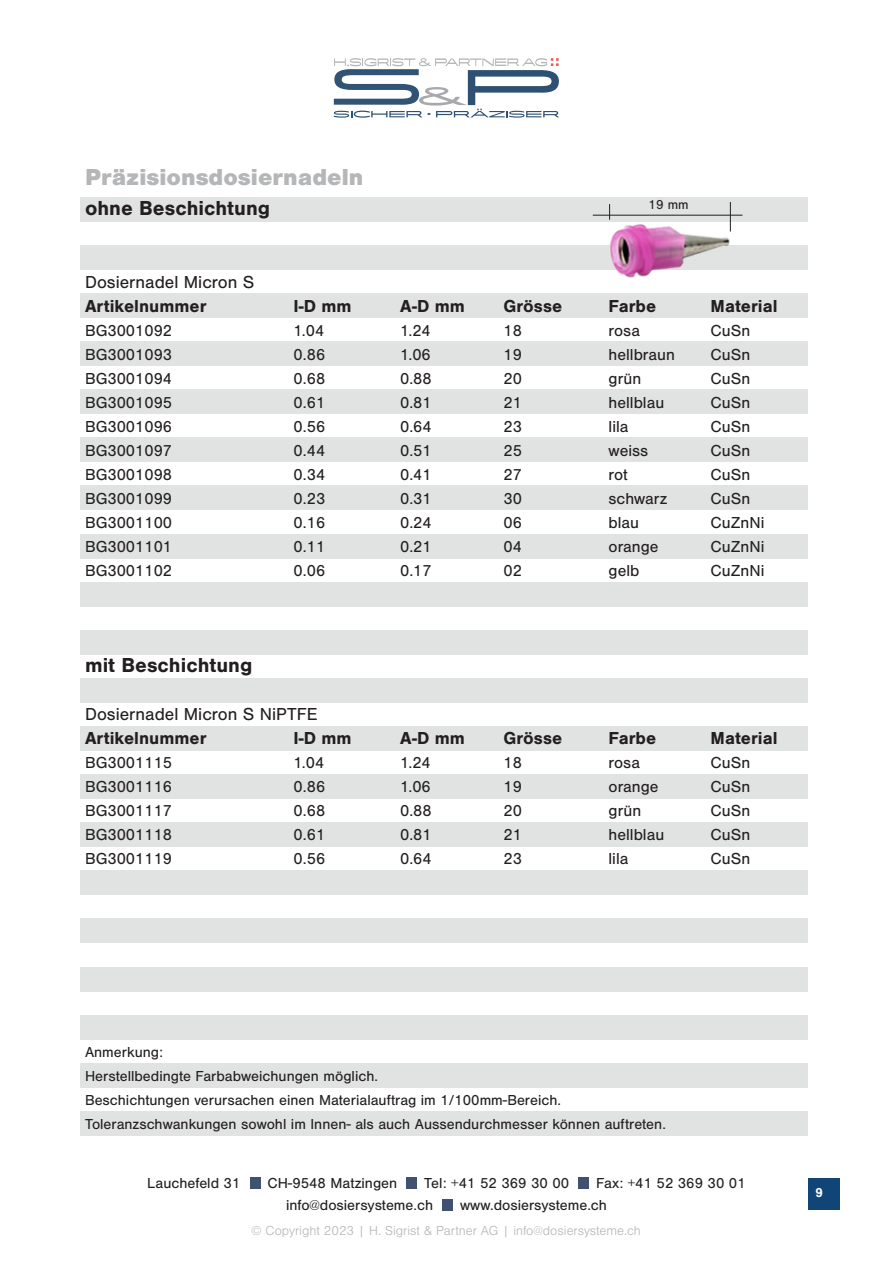
<style>
.page{position:relative;width:893px;height:1263px;background:#fff}
.page>*{position:absolute;margin:0;border:0;box-sizing:border-box;transform-origin:0 0}
.Titel_hell{font:900 24px "Nimbus San";color:#b5b6b8}
.t1{font:700 21px "Nimbus San";color:#231f20}
.Titel_bold{font:700 18px "Nimbus San";color:#231f20}
.Titel_regular{font:18px "Nimbus San";color:#231f20}
.Text{font:16.5px "Nimbus San";color:#231f20}
.Text-2{font:15px "Nimbus San";color:#231f20}
.t2{font:300 13.5px "Nimbus San";color:#b5b6b8}
.t3{font:13.5px "Nimbus San";color:#231f20}
.t4{font:700 13.5px "Nimbus San";color:#fff}
</style>
<div class="page">
<div style="left:808px;top:1178px;width:31px;height:31px;background:#124577"></div>
<div style="left:250px;top:1178px;width:10px;height:11px;background:#405171"></div>
<div style="left:406px;top:1178px;width:11px;height:11px;background:#405171"></div>
<div style="left:442px;top:1199px;width:11px;height:11px;background:#405171"></div>
<div style="left:578px;top:1178px;width:10px;height:11px;background:#405171"></div>
<svg style="left:334px;top:58px;width:225px;height:60px"></svg>
<div style="left:81px;top:293px;width:727px;height:24px;background:#e1e2e2"></div>
<div style="left:81px;top:197px;width:727px;height:24px;background:#e1e2e2"></div>
<div style="left:81px;top:341px;width:727px;height:25px;background:#e1e2e2"></div>
<div style="left:81px;top:245px;width:727px;height:24px;background:#e1e2e2"></div>
<div style="left:81px;top:390px;width:727px;height:24px;background:#e1e2e2"></div>
<div style="left:81px;top:438px;width:727px;height:24px;background:#e1e2e2"></div>
<div style="left:81px;top:486px;width:727px;height:24px;background:#e1e2e2"></div>
<div style="left:81px;top:534px;width:727px;height:24px;background:#e1e2e2"></div>
<div style="left:81px;top:582px;width:727px;height:24px;background:#e1e2e2"></div>
<div style="left:81px;top:630px;width:727px;height:24px;background:#e1e2e2"></div>
<div style="left:81px;top:678px;width:727px;height:24px;background:#e1e2e2"></div>
<div style="left:81px;top:726px;width:727px;height:24px;background:#e1e2e2"></div>
<div style="left:81px;top:774px;width:727px;height:25px;background:#e1e2e2"></div>
<div style="left:81px;top:823px;width:727px;height:24px;background:#e1e2e2"></div>
<div style="left:81px;top:871px;width:727px;height:24px;background:#e1e2e2"></div>
<div style="left:81px;top:919px;width:727px;height:24px;background:#e1e2e2"></div>
<div style="left:81px;top:967px;width:727px;height:24px;background:#e1e2e2"></div>
<div style="left:81px;top:1015px;width:727px;height:24px;background:#e1e2e2"></div>
<div style="left:81px;top:1063px;width:727px;height:24px;background:#e1e2e2"></div>
<div style="left:81px;top:1111px;width:727px;height:24px;background:#e1e2e2"></div>
<img style="left:586px;top:208px;width:190px;height:70px">
<hr style="left:593px;top:215px;width:149px;height:1px;background:#231f20">
<svg style="left:609px;top:204px;width:1px;height:16px"></svg>
<hr style="left:730px;top:202px;width:1px;height:30px;background:#231f20">
<p class="Titel_hell" style="left:85px;top:164px;width:280px">Präzisionsdosiernadeln</p>
<p class="t1" style="left:85px;top:196px;width:187px">ohne Beschichtung</p>
<p class="t3" style="left:648px;top:197px;width:42px">19 mm</p>
<p class="Titel_regular" style="left:85px;top:273px;width:171px">Dosiernadel Micron S</p>
<p class="Titel_bold" style="left:85px;top:296px;width:123px">Artikelnummer</p>
<p class="Titel_bold" style="left:294px;top:296px;width:60px">I-D mm</p>
<p class="Titel_bold" style="left:400px;top:296px;width:67px">A-D mm</p>
<p class="Titel_bold" style="left:504px;top:296px;width:60px">Grösse</p>
<p class="Titel_bold" style="left:609px;top:296px;width:49px">Farbe</p>
<p class="Titel_bold" style="left:711px;top:296px;width:68px">Material</p>
<p class="Text" style="left:85px;top:322px;width:89px">BG3001092</p>
<p class="Text" style="left:294px;top:322px;width:32px">1.04</p>
<p class="Text" style="left:400px;top:322px;width:32px">1.24</p>
<p class="Text" style="left:504px;top:322px;width:20px">18</p>
<p class="Text" style="left:609px;top:322px;width:33px">rosa</p>
<p class="Text" style="left:711px;top:322px;width:41px">CuSn</p>
<p class="Text" style="left:85px;top:346px;width:89px">BG3001093</p>
<p class="Text" style="left:294px;top:346px;width:33px">0.86</p>
<p class="Text" style="left:400px;top:346px;width:32px">1.06</p>
<p class="Text" style="left:504px;top:346px;width:20px">19</p>
<p class="Text" style="left:609px;top:346px;width:68px">hellbraun</p>
<p class="Text" style="left:711px;top:346px;width:41px">CuSn</p>
<p class="Text" style="left:85px;top:370px;width:89px">BG3001094</p>
<p class="Text" style="left:294px;top:370px;width:33px">0.68</p>
<p class="Text" style="left:400px;top:370px;width:33px">0.88</p>
<p class="Text" style="left:504px;top:370px;width:20px">20</p>
<p class="Text" style="left:609px;top:370px;width:34px">grün</p>
<p class="Text" style="left:711px;top:370px;width:41px">CuSn</p>
<p class="Text" style="left:85px;top:394px;width:89px">BG3001095</p>
<p class="Text" style="left:294px;top:394px;width:33px">0.61</p>
<p class="Text" style="left:400px;top:394px;width:33px">0.81</p>
<p class="Text" style="left:504px;top:394px;width:20px">21</p>
<p class="Text" style="left:609px;top:394px;width:57px">hellblau</p>
<p class="Text" style="left:711px;top:394px;width:41px">CuSn</p>
<p class="Text" style="left:85px;top:418px;width:89px">BG3001096</p>
<p class="Text" style="left:294px;top:418px;width:33px">0.56</p>
<p class="Text" style="left:400px;top:418px;width:33px">0.64</p>
<p class="Text" style="left:504px;top:418px;width:20px">23</p>
<p class="Text" style="left:609px;top:418px;width:21px">lila</p>
<p class="Text" style="left:711px;top:418px;width:41px">CuSn</p>
<p class="Text" style="left:85px;top:442px;width:89px">BG3001097</p>
<p class="Text" style="left:294px;top:442px;width:33px">0.44</p>
<p class="Text" style="left:400px;top:442px;width:33px">0.51</p>
<p class="Text" style="left:504px;top:442px;width:20px">25</p>
<p class="Text" style="left:609px;top:442px;width:41px">weiss</p>
<p class="Text" style="left:711px;top:442px;width:41px">CuSn</p>
<p class="Text" style="left:85px;top:466px;width:89px">BG3001098</p>
<p class="Text" style="left:294px;top:466px;width:33px">0.34</p>
<p class="Text" style="left:400px;top:466px;width:33px">0.41</p>
<p class="Text" style="left:504px;top:466px;width:20px">27</p>
<p class="Text" style="left:609px;top:466px;width:21px">rot</p>
<p class="Text" style="left:711px;top:466px;width:41px">CuSn</p>
<p class="Text" style="left:85px;top:490px;width:89px">BG3001099</p>
<p class="Text" style="left:294px;top:490px;width:33px">0.23</p>
<p class="Text" style="left:400px;top:490px;width:33px">0.31</p>
<p class="Text" style="left:504px;top:490px;width:20px">30</p>
<p class="Text" style="left:609px;top:490px;width:60px">schwarz</p>
<p class="Text" style="left:711px;top:490px;width:41px">CuSn</p>
<p class="Text" style="left:85px;top:514px;width:89px">BG3001100</p>
<p class="Text" style="left:294px;top:514px;width:33px">0.16</p>
<p class="Text" style="left:400px;top:514px;width:33px">0.24</p>
<p class="Text" style="left:504px;top:514px;width:20px">06</p>
<p class="Text" style="left:609px;top:514px;width:32px">blau</p>
<p class="Text" style="left:711px;top:514px;width:55px">CuZnNi</p>
<p class="Text" style="left:85px;top:538px;width:89px">BG3001101</p>
<p class="Text" style="left:294px;top:538px;width:33px">0.11</p>
<p class="Text" style="left:400px;top:538px;width:33px">0.21</p>
<p class="Text" style="left:504px;top:538px;width:20px">04</p>
<p class="Text" style="left:609px;top:538px;width:51px">orange</p>
<p class="Text" style="left:711px;top:538px;width:55px">CuZnNi</p>
<p class="Text" style="left:85px;top:562px;width:89px">BG3001102</p>
<p class="Text" style="left:294px;top:562px;width:33px">0.06</p>
<p class="Text" style="left:400px;top:562px;width:33px">0.17</p>
<p class="Text" style="left:504px;top:562px;width:20px">02</p>
<p class="Text" style="left:609px;top:562px;width:32px">gelb</p>
<p class="Text" style="left:711px;top:562px;width:55px">CuZnNi</p>
<p class="t1" style="left:85px;top:654px;width:169px">mit Beschichtung</p>
<p class="Titel_regular" style="left:85px;top:705px;width:234px">Dosiernadel Micron S NiPTFE</p>
<p class="Titel_bold" style="left:85px;top:728px;width:123px">Artikelnummer</p>
<p class="Titel_bold" style="left:294px;top:728px;width:60px">I-D mm</p>
<p class="Titel_bold" style="left:400px;top:728px;width:67px">A-D mm</p>
<p class="Titel_bold" style="left:504px;top:728px;width:60px">Grösse</p>
<p class="Titel_bold" style="left:609px;top:728px;width:49px">Farbe</p>
<p class="Titel_bold" style="left:711px;top:728px;width:68px">Material</p>
<p class="Text" style="left:85px;top:754px;width:89px">BG3001115</p>
<p class="Text" style="left:294px;top:754px;width:32px">1.04</p>
<p class="Text" style="left:400px;top:754px;width:32px">1.24</p>
<p class="Text" style="left:504px;top:754px;width:20px">18</p>
<p class="Text" style="left:609px;top:754px;width:33px">rosa</p>
<p class="Text" style="left:711px;top:754px;width:41px">CuSn</p>
<p class="Text" style="left:85px;top:778px;width:89px">BG3001116</p>
<p class="Text" style="left:294px;top:778px;width:33px">0.86</p>
<p class="Text" style="left:400px;top:778px;width:32px">1.06</p>
<p class="Text" style="left:504px;top:778px;width:20px">19</p>
<p class="Text" style="left:609px;top:778px;width:51px">orange</p>
<p class="Text" style="left:711px;top:778px;width:41px">CuSn</p>
<p class="Text" style="left:85px;top:802px;width:89px">BG3001117</p>
<p class="Text" style="left:294px;top:802px;width:33px">0.68</p>
<p class="Text" style="left:400px;top:802px;width:33px">0.88</p>
<p class="Text" style="left:504px;top:802px;width:20px">20</p>
<p class="Text" style="left:609px;top:802px;width:34px">grün</p>
<p class="Text" style="left:711px;top:802px;width:41px">CuSn</p>
<p class="Text" style="left:85px;top:826px;width:89px">BG3001118</p>
<p class="Text" style="left:294px;top:826px;width:33px">0.61</p>
<p class="Text" style="left:400px;top:826px;width:33px">0.81</p>
<p class="Text" style="left:504px;top:826px;width:20px">21</p>
<p class="Text" style="left:609px;top:826px;width:57px">hellblau</p>
<p class="Text" style="left:711px;top:826px;width:41px">CuSn</p>
<p class="Text" style="left:85px;top:850px;width:89px">BG3001119</p>
<p class="Text" style="left:294px;top:850px;width:33px">0.56</p>
<p class="Text" style="left:400px;top:850px;width:33px">0.64</p>
<p class="Text" style="left:504px;top:850px;width:20px">23</p>
<p class="Text" style="left:609px;top:850px;width:21px">lila</p>
<p class="Text" style="left:711px;top:850px;width:41px">CuSn</p>
<p class="Text-2" style="left:85px;top:1043px;width:80px">Anmerkung:</p>
<p class="Text-2" style="left:85px;top:1067px;width:295px">Herstellbedingte Farbabweichungen möglich.</p>
<p class="Text-2" style="left:85px;top:1091px;width:478px">Beschichtungen verursachen einen Materialauftrag im 1/100mm-Bereich.</p>
<p class="Text-2" style="left:85px;top:1115px;width:582px">Toleranzschwankungen sowohl im Innen- als auch Aussendurchmesser können auftreten.</p>
<p class="Text-2" style="left:147px;top:1175px;width:95px">Lauchefeld 31</p>
<p class="Text-2" style="left:267px;top:1175px;width:131px">CH-9548 Matzingen</p>
<p class="Text-2" style="left:424px;top:1175px;width:146px">Tel: +41 52 369 30 00</p>
<p class="Text-2" style="left:596px;top:1175px;width:151px">Fax: +41 52 369 30 01</p>
<p class="Text-2" style="left:286px;top:1196px;width:149px">info@dosiersysteme.ch</p>
<p class="Text-2" style="left:460px;top:1196px;width:148px">www.dosiersysteme.ch</p>
<p class="t2" style="left:251px;top:1223px;width:391px">© Copyright 2023 | H. Sigrist &amp; Partner AG | info@dosiersysteme.ch</p>
<p class="t4" style="left:815px;top:1185px;width:9px">9</p>
</div>
